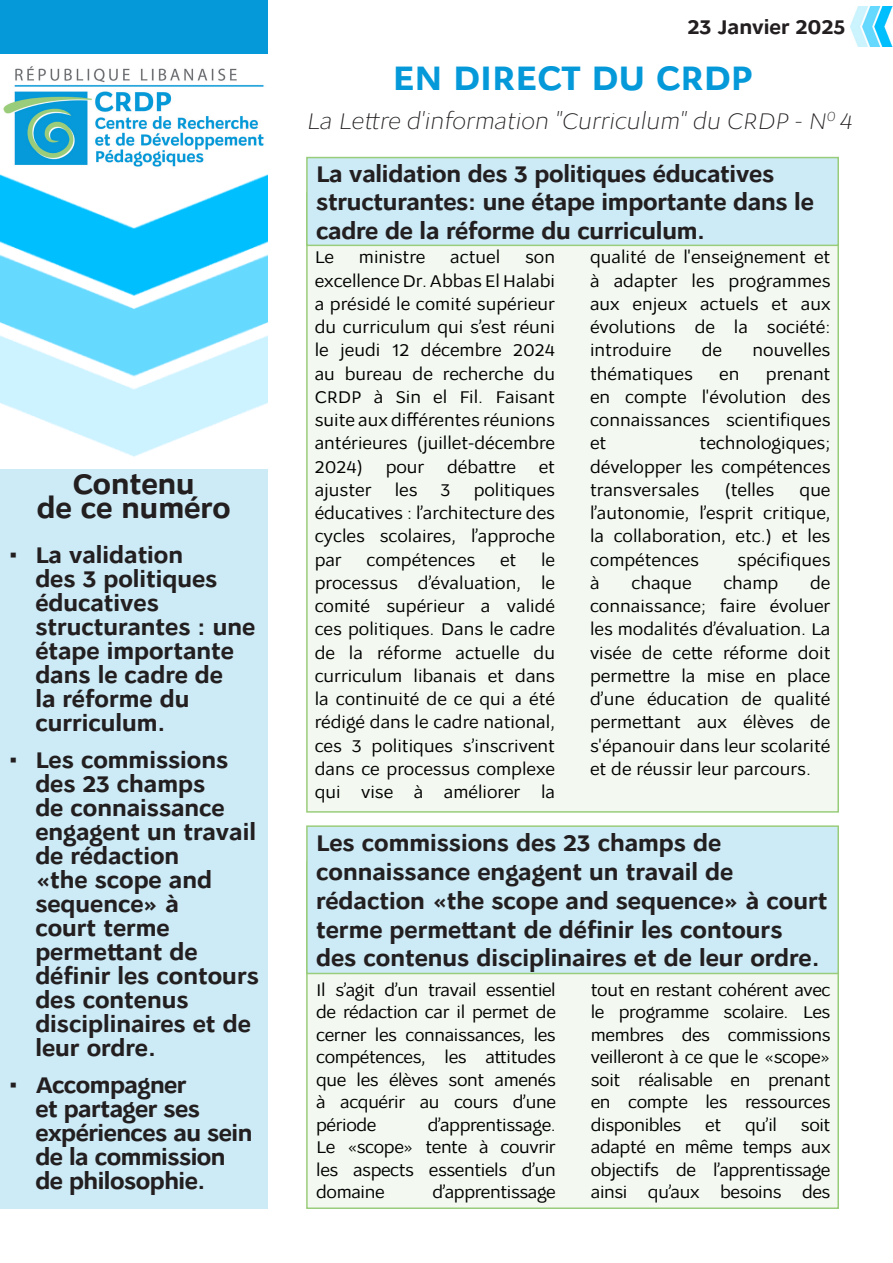
<style>
.page{position:relative;width:893px;height:1263px;background:#fff}
.page>*{position:absolute;margin:0;border:0;box-sizing:border-box;transform-origin:0 0}
.t1{font:700 36px "Osnova Pro";color:#0599d9}
.t2{font:700 30px "Osnova Pro";color:#231f20}
.t3{font:700 24px/24px "Osnova Pro";color:#231f20}
.t4{font:700 24px/24px "Osnova Pro";letter-spacing:-.02em;color:#231f20}
.t5{font:italic 300 24px "Osnova Pro";color:#231f20}
.t6{font:700 21px "Osnova Pro";color:#231f20}
.t7{font:18px/23.2px "Osnova Pro";color:#000;text-align:justify}
.t8{font:18px "Osnova Pro";letter-spacing:-.02em;color:#000}
</style>
<div class="page">
<div style="left:306px;top:861px;width:533px;height:348px;background:#f3f9f0;border:2px solid #9acd7b"></div>
<img style="left:850px;top:6px;width:43px;height:41px">
<img style="left:0;top:66px;width:268px;height:391px">
<div style="left:0;top:0;width:268px;height:54px;background:#0599d9"></div>
<div style="left:306px;top:192px;width:533px;height:621px;background:#f3f9f0;border:2px solid #9acd7b"></div>
<div style="left:307px;top:158px;width:531px;height:87px;background:#ccebf7"></div>
<div style="left:306px;top:157px;width:533px;height:89px;border:2px solid #9acd7b"></div>
<div style="left:307px;top:826px;width:531px;height:147px;background:#ccebf7"></div>
<div style="left:306px;top:825px;width:533px;height:149px;border:2px solid #9acd7b"></div>
<div style="left:0;top:470px;width:267px;height:739px;background:#ccebf7"></div>
<p class="t2" style="left:73px;top:465px;width:123px">Contenu</p>
<p class="t2" style="left:37px;top:489px;width:195px">de ce numéro</p>
<p class="t3" style="left:35px;top:544px;width:221px;text-indent:-27px">• La validation<br>des 3 politiques éducatives structurantes : une étape importante dans le cadre de<br>la réforme du curriculum.</p>
<p class="t3" style="left:35px;top:748px;width:225px;text-indent:-27px">• Les commissions des 23 champs<br>de connaissance engagent un travail de rédaction<br>«the scope and sequence» à<br>court terme permettant de définir les contours des contenus disciplinaires et de leur ordre.</p>
<p class="t4" style="left:35px;top:1073px;width:219px;text-indent:-27px">• Accompagner<br>et partager ses expériences au sein de la commission de philosophie.</p>
<p class="t6" style="left:688px;top:14px;width:159px">23 Janvier 2025</p>
<p class="t1" style="left:393px;top:55px;width:361px">EN DIRECT DU CRDP</p>
<p class="t5" style="left:306px;top:107px;width:547px">La Lettre d'information "Curriculum" du CRDP - N<sup>0</sup> 4</p>
<p class="t3" style="left:316px;top:160px;width:499px;line-height:28.8px">La validation des 3 politiques éducatives structurantes: une étape importante dans le cadre de la réforme du curriculum.</p>
<p class="t7" style="left:315px;top:246px;width:21px">Le</p>
<p class="t7" style="left:359px;top:246px;width:68px">ministre</p>
<p class="t7" style="left:450px;top:246px;width:51px">actuel</p>
<p class="t7" style="left:315px;top:246px;width:242px;text-indent:210px">son excellence Dr. Abbas El Halabi a présidé le comité supérieur du curriculum qui s’est réuni le jeudi 12 décembre 2024 au bureau de recherche du CRDP à Sin el Fil. Faisant suite aux différentes réunions antérieures (juillet-décembre 2024)</p>
<p class="t7" style="left:386px;top:455px;width:40px">pour</p>
<p class="t7" style="left:447px;top:455px;width:70px">débattre</p>
<p class="t7" style="left:539px;top:455px;width:18px">et</p>
<p class="t7" style="left:315px;top:478px;width:58px">ajuster</p>
<p class="t7" style="left:395px;top:478px;width:24px">les</p>
<p class="t7" style="left:441px;top:478px;width:11px">3</p>
<p class="t7" style="left:315px;top:478px;width:242px;text-indent:159px">politiques éducatives : l’architecture des cycles scolaires, l’approche par</p>
<p class="t7" style="left:315px;top:548px;width:242px;text-indent:226px">le processus d’évaluation, le comité supérieur a validé ces politiques. Dans le cadre de la réforme actuelle du curriculum libanais et dans la continuité de ce qui a été rédigé dans le cadre national, ces 3 politiques s’inscrivent dans ce processus complexe qui vise à améliorer la</p>
<p class="t7" style="left:366px;top:548px;width:110px">compétences</p>
<p class="t7" style="left:500px;top:548px;width:18px">et</p>
<p class="t7" style="left:590px;top:246px;width:242px">qualité de l'enseignement et à adapter les programmes aux enjeux actuels et aux évolutions de la société: introduire</p>
<p class="t7" style="left:702px;top:339px;width:22px">de</p>
<p class="t7" style="left:752px;top:339px;width:79px">nouvelles</p>
<p class="t7" style="left:590px;top:362px;width:104px">thématiques</p>
<p class="t7" style="left:719px;top:362px;width:22px">en</p>
<p class="t7" style="left:590px;top:362px;width:242px;text-indent:176px">prenant en compte l'évolution des connaissances scientifiques et</p>
<p class="t7" style="left:590px;top:432px;width:242px;text-indent:110px">technologiques; développer les compétences transversales</p>
<p class="t7" style="left:724px;top:478px;width:52px">(telles</p>
<p class="t7" style="left:590px;top:478px;width:242px;text-indent:209px">que l’autonomie, l’esprit critique, la collaboration, etc.) et les compétences</p>
<p class="t7" style="left:737px;top:548px;width:95px">spécifiques</p>
<p class="t7" style="left:590px;top:571px;width:242px;text-indent:220px">de connaissance; faire évoluer les modalités d’évaluation. La visée de cette réforme doit permettre la mise en place d’une éducation de qualité permettant aux élèves de s'épanouir dans leur scolarité et de réussir leur parcours.</p>
<p class="t7" style="left:590px;top:571px;width:11px">à</p>
<p class="t7" style="left:631px;top:571px;width:62px">chaque</p>
<p class="t7" style="left:723px;top:571px;width:56px">champ</p>
<p class="t3" style="left:316px;top:829px;width:513px;line-height:28.8px">Les commissions des 23 champs de connaissance engagent un travail de rédaction «the scope and sequence» à court terme permettant de définir les contours des contenus disciplinaires et de leur ordre.</p>
<p class="t7" style="left:316px;top:979px;width:241px;line-height:22.5px">Il s’agit d’un travail essentiel de rédaction car il permet de cerner les connaissances, les compétences, les attitudes que les élèves sont amenés à acquérir au cours d’une période</p>
<p class="t7" style="left:316px;top:1114px;width:241px;line-height:22.5px;text-indent:112px">d’apprentissage.<br>Le «scope» tente à couvrir les aspects essentiels d’un domaine</p>
<p class="t8" style="left:432px;top:1181px;width:125px">d’apprentissage</p>
<p class="t7" style="left:591px;top:979px;width:241px;line-height:22.5px">tout en restant cohérent avec le programme scolaire. Les membres des commissions veilleront à ce que le «scope» soit réalisable en prenant en compte les ressources disponibles</p>
<p class="t7" style="left:705px;top:1113px;width:17px">et</p>
<p class="t7" style="left:745px;top:1113px;width:33px">qu’il</p>
<p class="t7" style="left:591px;top:1114px;width:241px;line-height:22.5px;text-indent:210px">soit adapté en même temps aux objectifs de l’apprentissage ainsi qu’aux besoins des</p>
</div>
